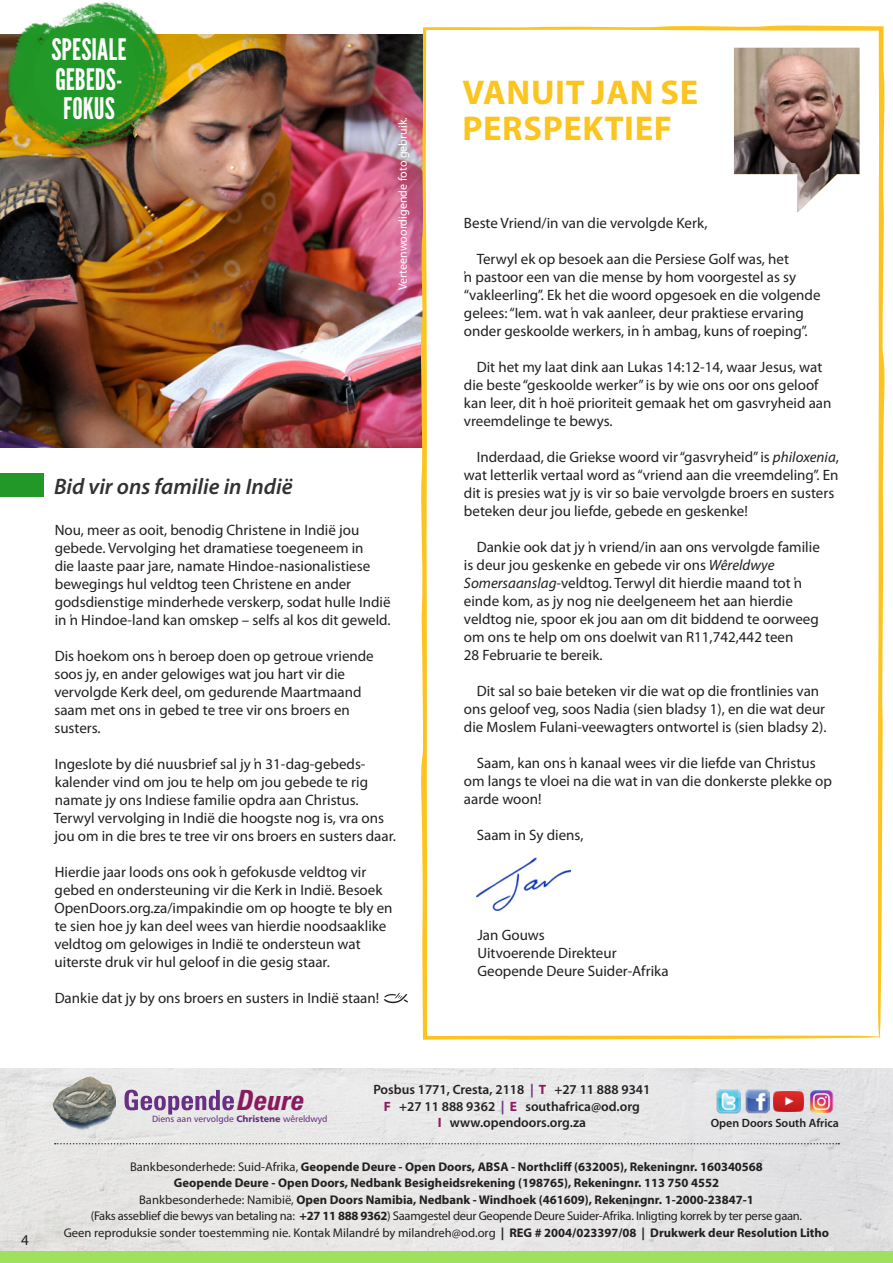
<style>
.page{position:relative;width:893px;height:1263px;background:#fff}
.page>*{position:absolute;margin:0;border:0;box-sizing:border-box;transform-origin:0 0}
.t1{font:700 34.5px/36px "Myriad Pro";letter-spacing:.02em;color:#fcc41f}
.t2{font:29.55px/29.2px "League Gothic";color:#fff}
.t3{font:italic 700 condensed 27.9px "Zurich BT";color:#891a5e}
.t4{font:italic 600 22.5px "Myriad Pro";color:#333132}
.t5{font:15px/18px "Myriad Pro";color:#231f20}
.t6{font:600 13.5px/16.5px "Myriad Pro";color:#231f20;text-align:center}
.t7{font:700 12.6px/16.5px "Myriad Pro";color:#231f20;text-align:center}
.t8{font:12px "Myriad Pro";color:#fff}
.t9{font:600 12px "Myriad Pro";color:#231f20}
.t10{font:9px "Humanist 777 BT Roman B";color:#683082}
.s1{font-style:italic}
.s2{font-family:"Humanist 777 BT Black B"}
.s3{font-weight:700;color:#683082}
.s4{font-weight:700;color:#891a5e}
.s5{font-weight:400}
</style>
<div class="page">
<img style="left:0;top:34px;width:421px;height:414px">
<svg style="left:423px;top:25px;width:462px;height:1015px"></svg>
<img style="left:0;top:1068px;width:893px;height:183px">
<svg style="left:384px;top:993px;width:24px;height:10px"></svg>
<img style="left:734px;top:48px;width:125px;height:165px">
<img style="left:477px;top:857px;width:94px;height:54px">
<div style="left:0;top:1251px;width:893px;height:12px;background:#9fe15f"></div>
<img style="left:0;top:2px;width:195px;height:187px">
<div style="left:34px;top:22px;width:105px;height:106px;background:#219828;border-radius:50%"></div>
<div style="left:0;top:473px;width:43px;height:24px;background:#219828"></div>
<svg style="left:55px;top:1143px;width:784px;height:1px"></svg>
<img style="left:54px;top:1103px;width:64px;height:29px">
<img style="left:53px;top:1077px;width:63px;height:46px">
<svg style="left:124px;top:1090px;width:110px;height:24px;background:#b6a0c0"></svg>
<img style="left:809px;top:1090px;width:24px;height:22px">
<img style="left:746px;top:1089px;width:23px;height:24px">
<img style="left:717px;top:1089px;width:23px;height:24px">
<img style="left:774px;top:1091px;width:29px;height:21px">
<h2 class="t2" style="left:51px;top:36px;width:77px">SPESIALE<br>GEBEDS-<br>FOKUS</h2>
<h3 class="t4" style="left:54px;top:472px;width:240px">Bid vir ons familie in Indië</h3>
<p class="t8" style="left:396px;top:290px;width:175px;rotate:-90deg">Verteenwoordigende foto gebruik.</p>
<p class="t5" style="left:55px;top:521px;width:338px">Nou, meer as ooit, benodig Christene in Indië jou gebede. Vervolging het dramatiese toegeneem in<br>die laaste paar jare, namate Hindoe-nasionalistiese bewegings hul veldtog teen Christene en ander godsdienstige minderhede verskerp, sodat hulle Indië in ŉ Hindoe-land kan omskep – selfs al kos dit geweld.</p>
<p class="t5" style="left:54px;top:647px;width:321px">Dis hoekom ons ŉ beroep doen op getroue vriende soos jy, en ander gelowiges wat jou hart vir die vervolgde Kerk deel, om gedurende Maartmaand saam met ons in gebed te tree vir ons broers en susters.</p>
<p class="t5" style="left:54px;top:755px;width:344px">Ingeslote by dié nuusbrief sal jy ŉ 31-dag-gebeds&shy;kalender vind om jou te help om jou gebede te rig namate jy ons Indiese familie opdra aan Christus.<br>Terwyl vervolging in Indië die hoogste nog is, vra ons jou om in die bres te tree vir ons broers en susters daar.</p>
<p class="t5" style="left:54px;top:863px;width:340px">Hierdie jaar loods ons ook ŉ gefokusde veldtog vir gebed en ondersteuning vir die Kerk in Indië. Besoek OpenDoors.org.za/impakindie om op hoogte te bly en te sien hoe jy kan deel wees van hierdie noodsaaklike veldtog om gelowiges in Indië te ondersteun wat uiterste druk vir hul geloof in die gesig staar.</p>
<p class="t5" style="left:55px;top:989px;width:326px">Dankie dat jy by ons broers en susters in Indië staan!</p>
<h1 class="t1" style="left:462px;top:74px;width:237px">VANUIT JAN SE<br>PERSPEKTIEF</h1>
<p class="t5" style="left:464px;top:213px;width:245px">Beste Vriend/in van die vervolgde Kerk,</p>
<p class="t5" style="left:464px;top:249px;width:358px;text-indent:13px">Terwyl ek op besoek aan die Persiese Golf was, het<br>ŉ pastoor een van die mense by hom voorgestel as sy “vakleerling”. Ek het die woord opgesoek en die volgende gelees: “Iem. wat ŉ vak aanleer, deur praktiese ervaring onder geskoolde werkers, in ŉ ambag, kuns of roeping”.</p>
<p class="t5" style="left:464px;top:357px;width:369px;text-indent:13px">Dit het my laat dink aan Lukas 14:12-14, waar Jesus, wat die beste “geskoolde werker” is by wie ons oor ons geloof kan leer, dit ŉ hoë prioriteit gemaak het om gasvryheid aan vreemdelinge te bewys.</p>
<p class="t5" style="left:464px;top:447px;width:376px;text-indent:13px">Inderdaad, die Griekse woord vir “gasvryheid” is <span class="s1">philoxenia</span>, wat letterlik vertaal word as “vriend aan die vreemdeling”. En dit is presies wat jy is vir so baie vervolgde broers en susters beteken deur jou liefde, gebede en geskenke!</p>
<p class="t5" style="left:464px;top:537px;width:357px;text-indent:13px">Dankie ook dat jy ŉ vriend/in aan ons vervolgde familie is deur jou geskenke en gebede vir ons <span class="s1">Wêreldwye Somersaanslag</span>-veldtog. Terwyl dit hierdie maand tot ŉ einde kom, as jy nog nie deelgeneem het aan hierdie veldtog nie, spoor ek jou aan om dit biddend te oorweeg om ons te help om ons doelwit van R11,742,442 teen<br>28 Februarie te bereik.</p>
<p class="t5" style="left:464px;top:681px;width:364px;text-align:center">Dit sal so baie beteken vir die wat op die frontlinies van ons geloof veg, soos Nadia (sien bladsy 1), en die wat deur die Moslem Fulani-veewagters ontwortel is (sien bladsy 2).</p>
<p class="t5" style="left:464px;top:753px;width:369px;text-indent:13px">Saam, kan ons ŉ kanaal wees vir die liefde van Christus om langs te vloei na die wat in van die donkerste plekke op aarde woon!</p>
<p class="t5" style="left:477px;top:825px;width:108px">Saam in Sy diens,</p>
<p class="t5" style="left:477px;top:925px;width:193px">Jan Gouws<br>Uitvoerende Direkteur<br>Geopende Deure Suider-Afrika</p>
<p class="t5" style="left:21px;top:1230px;width:9px">4</p>
<h3 class="t3" style="left:237px;top:1083px;width:69px">Deure</h3>
<p class="t10" style="left:152px;top:1113px;width:177px">Diens aan vervolgde <span class="s2">Christene</span> wêreldwyd</p>
<p class="t6" style="left:373px;top:1081px;width:279px">Posbus 1771, Cresta, 2118 <span class="s3">|</span> <span class="s4">T</span> +27 11 888 9341<br><span class="s4">F</span> +27 11 888 9362 <span class="s3">|</span> <span class="s4">E</span> southafrica@od.org<br><span class="s4">I</span> www.opendoors.org.za</p>
<p class="t9" style="left:711px;top:1116px;width:130px">Open Doors South Africa</p>
<p class="t7" style="left:64px;top:1158px;width:767px"><span class="s5">Bankbesonderhede: Suid-Afrika,</span> Geopende Deure - Open Doors, ABSA - Northcliff (632005), Rekeningnr. 160340568<br>Geopende Deure - Open Doors, Nedbank Besigheidsrekening (198765), Rekeningnr. 113 750 4552<br><span class="s5">Bankbesonderhede: Namibië,</span> Open Doors Namibia, Nedbank - Windhoek (461609), Rekeningnr. 1-2000-23847-1<br><span class="s5">(Faks asseblief die bewys van betaling na:</span> +27 11 888 9362<span class="s5">) Saamgestel deur Geopende Deure Suider-Afrika. Inligting korrek by ter perse gaan.<br>Geen reproduksie sonder toestemming nie. Kontak Milandré by milandreh@od.org</span> | REG # 2004/023397/08 | Drukwerk deur Resolution Litho</p>
</div>
